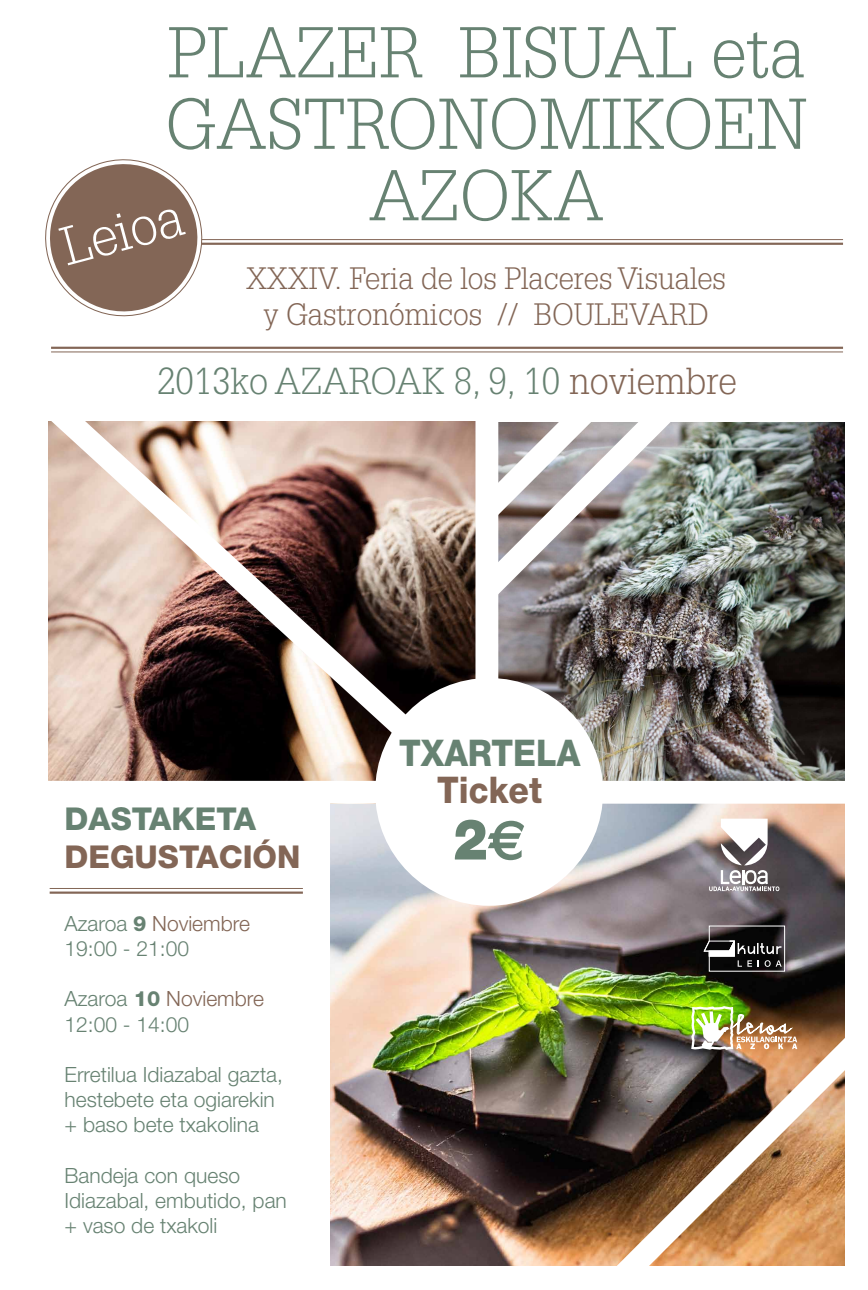
<style>
.page{position:relative;width:868px;height:1290px;background:#fff}
.page>*{position:absolute;margin:0;border:0;box-sizing:border-box;transform-origin:0 0}
.t1{font:300 70.03px/71.4px "Glypha";color:#678272;text-align:center}
.t2{font:900 56.59px "Helvetica Neue";color:#678272;scale:.91 1}
.t3{font:300 52.95px "Glypha";color:#fff}
.t4{font:800 36.78px "Helvetica Neue";color:#678272;scale:.91 1}
.t5{font:800 36.78px "Helvetica Neue";color:#836656;scale:.91 1}
.t6{font:300 36.71px "Glypha";color:#678272}
.t7{font:800 31.5px "Helvetica Neue";color:#836656}
.t8{font:800 31.5px "Helvetica Neue";color:#678272}
.t9{font:300 30.2px/35.7px "Glypha";color:#836656;text-align:center}
.t10{font:300 21px/25.2px "Helvetica Neue";color:#678272}
.s1{color:#836656}
.s2{font-weight:800}
.s3{font-family:"Euro Sans";font-weight:700}
</style>
<div class="page">
<svg style="left:45px;top:159px;width:165px;height:158px"></svg>
<img style="left:330px;top:804px;width:514px;height:461px">
<img style="left:506px;top:422px;width:338px;height:359px">
<img style="left:48px;top:421px;width:458px;height:404px">
<img style="left:530px;top:1007px;width:315px;height:259px">
<img style="left:454px;top:421px;width:260px;height:201px">
<svg style="left:708px;top:819px;width:71px;height:72px"></svg>
<svg style="left:702px;top:925px;width:83px;height:47px;background:#3f3d3d"></svg>
<img style="left:691px;top:1006px;width:106px;height:44px">
<hr style="left:202px;top:239px;width:640px;height:1px;background:#836656">
<hr style="left:202px;top:243px;width:640px;height:2px;background:#836656">
<hr style="left:51px;top:352px;width:791px;height:1px;background:#836656">
<hr style="left:51px;top:347px;width:791px;height:2px;background:#836656">
<div style="left:375px;top:678px;width:228px;height:228px;background:#fff;border-radius:50%"></div>
<div style="left:40px;top:794px;width:277px;height:482px;background:#fff"></div>
<hr style="left:50px;top:888px;width:253px;height:1px;background:#836656">
<hr style="left:50px;top:891px;width:253px;height:3px;background:#836656">
<h1 class="t1" style="left:165px;top:18px;width:643px">PLAZER BISUAL eta<br>GASTRONOMIKOEN<br>AZOKA</h1>
<h3 class="t3" style="left:54px;top:219px;width:125px;rotate:-15deg">Leioa</h3>
<h3 class="t9" style="left:246px;top:261px;width:480px">XXXIV. Feria de los Placeres Visuales y Gastronómicos // BOULEVARD</h3>
<h3 class="t6" style="left:157px;top:361px;width:581px">2013ko AZAROAK 8, 9, 10 <span class="s1">noviembre</span></h3>
<h3 class="t8" style="left:64px;top:800px;width:193px">DASTAKETA</h3>
<h3 class="t7" style="left:64px;top:838px;width:237px">DEGUSTACIÓN</h3>
<p class="t10" style="left:64px;top:910px;width:187px">Azaroa <span class="s2">9</span> <span class="s1">Noviembre<br></span>19:00 - 21:00</p>
<p class="t10" style="left:64px;top:986px;width:201px">Azaroa <span class="s2">10</span> <span class="s1">Noviembre<br></span>12:00 - 14:00</p>
<p class="t10" style="left:64px;top:1061px;width:220px">Erretilua Idiazabal gazta, hestebete eta ogiarekin + baso bete txakolina</p>
<p class="t10" style="left:64px;top:1162px;width:224px">Bandeja con queso<br>Idiazabal, embutido, pan + vaso de txakoli</p>
<h3 class="t4" style="left:399px;top:731px;width:200px">TXARTELA</h3>
<h3 class="t5" style="left:437px;top:768px;width:117px">Ticket</h3>
<h2 class="t2" style="left:453px;top:805px;width:82px">2<span class="s3">€</span></h2>
</div>
